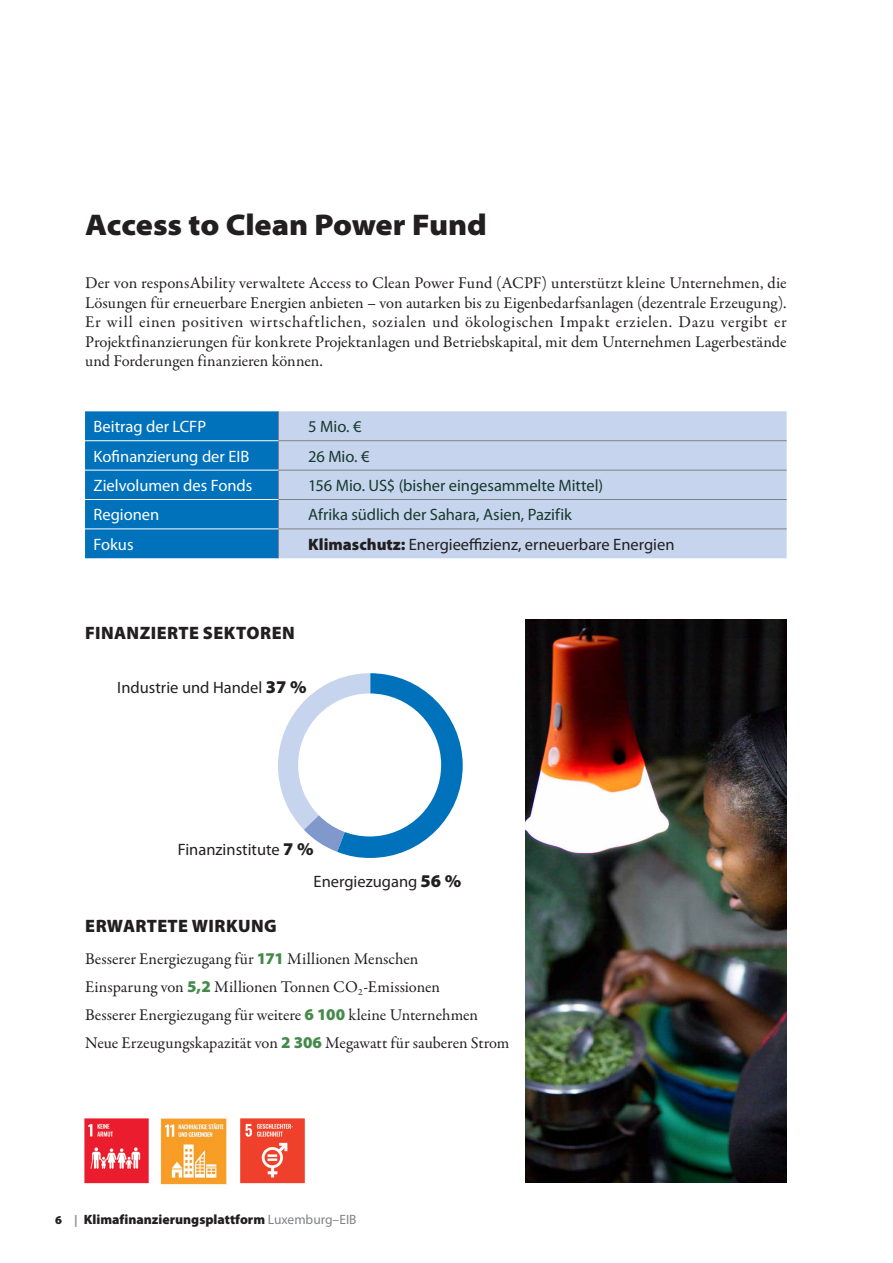
<style>
.page{position:relative;width:893px;height:1263px;background:#fff}
.page>*{position:absolute;margin:0;border:0;box-sizing:border-box;transform-origin:0 0}
._03_Titres{font:900 semi-expanded 30px "Myriad Pro";letter-spacing:-.005em;color:#231f20}
._05_TITRE_GRAPH{font:900 18px "Myriad Pro";letter-spacing:.02em;color:#231f20}
._04_TXT_COURANT_EN{font:16.5px/19.5px "Garamond Premr Pro";color:#231f20;text-align:justify}
.BOX{font:16.5px "Myriad Pro";color:#231f20}
.BOX-2{font:16.5px "Myriad Pro";letter-spacing:-.005em;color:#17392e}
.t1{font:16.5px "Myriad Pro";color:#fff}
.t2{font:900 13.5px "Myriad Pro";color:#231f20}
.s1{font-weight:900}
.s2{font-weight:900;font-size:18px}
.s3{font-family:"Myriad Pro";font-weight:900;color:#458a4b}
.s4{font-size:12px}
.s5{font-size:12px;color:#939598}
.s6{font-weight:400;color:#808285}
</style>
<div class="page">
<div style="left:279px;top:411px;width:508px;height:147px;background:#c6d5ed"></div>
<hr style="left:278px;top:440px;width:509px;height:1px;background:#808285">
<hr style="left:278px;top:470px;width:509px;height:1px;background:#808285">
<hr style="left:278px;top:499px;width:509px;height:1px;background:#808285">
<hr style="left:278px;top:529px;width:509px;height:1px;background:#808285">
<div style="left:85px;top:411px;width:194px;height:147px;background:#0072bc"></div>
<hr style="left:85px;top:440px;width:193px;height:1px;background:#fff">
<hr style="left:85px;top:470px;width:193px;height:1px;background:#fff">
<hr style="left:85px;top:499px;width:193px;height:1px;background:#fff">
<hr style="left:85px;top:529px;width:193px;height:1px;background:#fff">
<img style="left:525px;top:620px;width:262px;height:562px">
<svg style="left:278px;top:673px;width:185px;height:185px"></svg>
<div style="left:298px;top:693px;width:143px;height:143px;background:#fff;border-radius:50%"></div>
<img style="left:240px;top:1118px;width:65px;height:66px">
<img style="left:84px;top:1118px;width:65px;height:66px">
<img style="left:160px;top:1118px;width:67px;height:67px">
<p class="_03_Titres" style="left:85px;top:208px;width:403px">Access to Clean Power Fund</p>
<p class="_04_TXT_COURANT_EN" style="left:85px;top:274px;width:703px">Der von responsAbility verwaltete Access to Clean Power Fund (ACPF) unterstützt kleine Unternehmen, die Lösungen für erneuerbare Energien anbieten – von autarken bis zu Eigenbedarfsanlagen (dezentrale Erzeugung).<br>Er will einen positiven wirtschaftlichen, sozialen und ökologischen Impakt erzielen. Dazu vergibt er Projektfinanzierungen für konkrete Projektanlagen und Betriebskapital, mit dem Unternehmen Lagerbestände und Forderungen finanzieren können.</p>
<p class="t1" style="left:94px;top:418px;width:114px">Beitrag der LCFP</p>
<p class="BOX-2" style="left:308px;top:418px;width:55px">5 Mio. €</p>
<p class="t1" style="left:94px;top:447px;width:157px">Kofinanzierung der EIB</p>
<p class="BOX-2" style="left:308px;top:447px;width:63px">26 Mio. €</p>
<p class="t1" style="left:94px;top:476px;width:160px">Zielvolumen des Fonds</p>
<p class="BOX-2" style="left:308px;top:476px;width:296px">156 Mio. US$ (bisher eingesammelte Mittel)</p>
<p class="t1" style="left:94px;top:506px;width:67px">Regionen</p>
<p class="BOX-2" style="left:308px;top:506px;width:265px">Afrika südlich der Sahara, Asien, Pazifik</p>
<p class="t1" style="left:94px;top:535px;width:42px">Fokus</p>
<p class="BOX" style="left:308px;top:535px;width:368px"><span class="s1">Klimaschutz:</span> Energieeffizienz, erneuerbare Energien</p>
<p class="_05_TITRE_GRAPH" style="left:85px;top:623px;width:211px">FINANZIERTE SEKTOREN</p>
<p class="BOX" style="left:117px;top:678px;width:191px">Industrie und Handel <span class="s2">37 %</span></p>
<p class="BOX" style="left:178px;top:840px;width:137px">Finanzinstitute <span class="s2">7 %</span></p>
<p class="BOX" style="left:314px;top:872px;width:149px">Energiezugang <span class="s2">56 %</span></p>
<p class="_05_TITRE_GRAPH" style="left:85px;top:915px;width:193px">ERWARTETE WIRKUNG</p>
<p class="_04_TXT_COURANT_EN" style="left:85px;top:950px;width:335px">Besserer Energiezugang für <span class="s3">171</span> Millionen Menschen</p>
<p class="_04_TXT_COURANT_EN" style="left:85px;top:978px;width:356px">Einsparung von <span class="s3">5,2</span> Millionen Tonnen CO<sub>2</sub>-Emissionen</p>
<p class="_04_TXT_COURANT_EN" style="left:85px;top:1006px;width:395px">Besserer Energiezugang für weitere <span class="s3">6 100</span> kleine Unternehmen</p>
<p class="_04_TXT_COURANT_EN" style="left:85px;top:1034px;width:426px">Neue Erzeugungskapazität von <span class="s3">2 306</span> Megawatt für sauberen Strom</p>
<p class="t2" style="left:55px;top:1212px;width:303px"><span class="s4">6</span> <span class="s5">|</span> Klimafinanzierungsplattform <span class="s6">Luxemburg–EIB</span></p>
</div>
